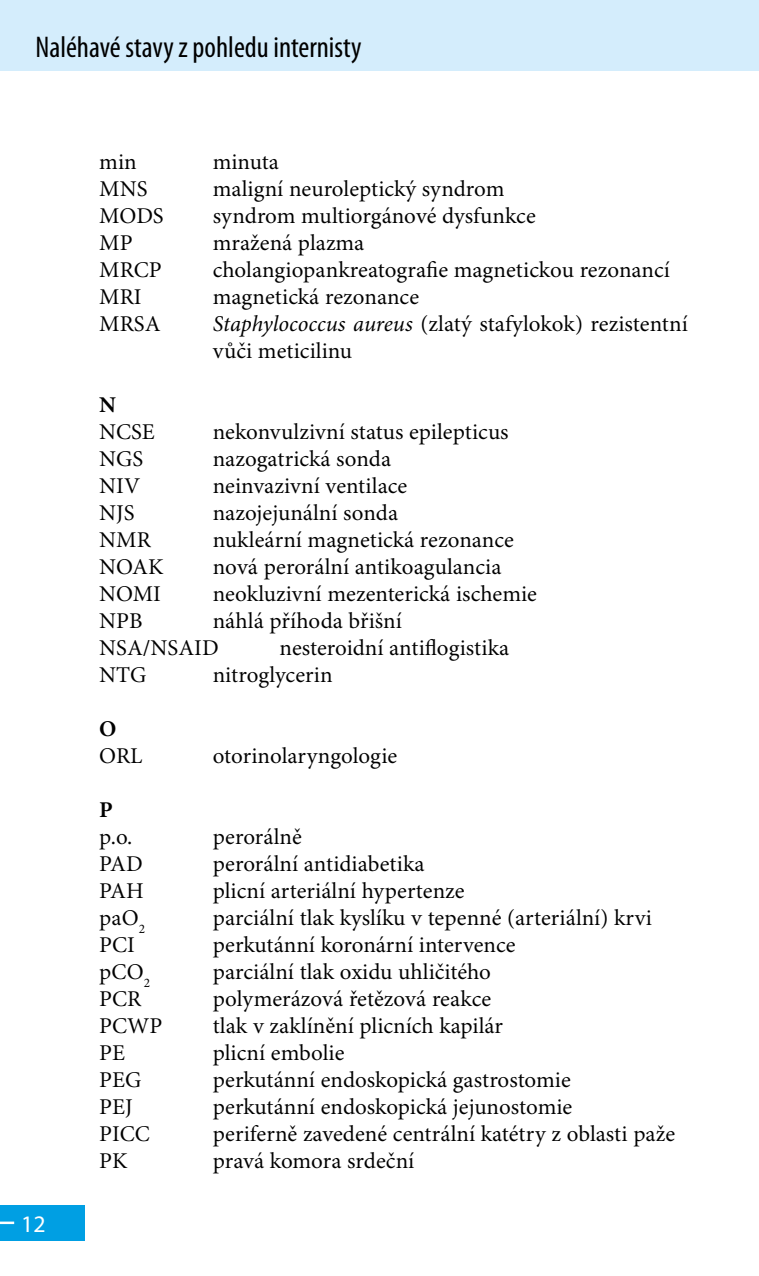
<style>
.page{position:relative;width:759px;height:1276px;background:#fff}
.page>*{position:absolute;margin:0;border:0;box-sizing:border-box;transform-origin:0 0}
.t1{font:condensed 30px "Myriad Pro";color:#000}
.t2{font:23.75px "Myriad Pro";color:#fff}
.t3{font:22.5px/27px "Minion Pro";color:#000}
.t4{font:700 22.5px "Minion Pro";color:#000}
.s1{font-style:italic}
</style>
<div class="page">
<div style="left:0;top:1205px;width:85px;height:35px;background:#009fe3"></div>
<hr style="left:0;top:1221px;width:14px;height:3px;background:#fff">
<div style="left:0;top:0;width:758px;height:71px;background:#d4edfc"></div>
<h1 class="t1" style="left:35px;top:29px;width:327px">Naléhavé stavy z pohledu internisty</h1>
<p class="t3" style="left:99px;top:149px;width:39px">min</p>
<p class="t3" style="left:213px;top:149px;width:68px">minuta</p>
<p class="t3" style="left:99px;top:176px;width:50px">MNS</p>
<p class="t3" style="left:213px;top:176px;width:293px">maligní neuroleptický syndrom</p>
<p class="t3" style="left:99px;top:203px;width:66px">MODS</p>
<p class="t3" style="left:213px;top:203px;width:324px">syndrom multiorgánové dysfunkce</p>
<p class="t3" style="left:99px;top:230px;width:35px">MP</p>
<p class="t3" style="left:213px;top:230px;width:153px">mražená plazma</p>
<p class="t3" style="left:99px;top:257px;width:64px">MRCP</p>
<p class="t3" style="left:213px;top:257px;width:458px">cholangiopankreatografie magnetickou rezonancí</p>
<p class="t3" style="left:99px;top:284px;width:44px">MRI</p>
<p class="t3" style="left:213px;top:284px;width:208px">magnetická rezonance</p>
<p class="t3" style="left:99px;top:311px;width:63px">MRSA</p>
<p class="t3" style="left:213px;top:311px;width:476px"><span class="s1">Staphylococcus aureus</span> (zlatý stafylokok) rezistentní vůči meticilinu</p>
<p class="t4" style="left:99px;top:391px;width:18px">N</p>
<p class="t3" style="left:99px;top:419px;width:57px">NCSE</p>
<p class="t3" style="left:213px;top:419px;width:297px">nekonvulzivní status epilepticus</p>
<p class="t3" style="left:99px;top:446px;width:45px">NGS</p>
<p class="t3" style="left:213px;top:446px;width:180px">nazogatrická sonda</p>
<p class="t3" style="left:99px;top:473px;width:42px">NIV</p>
<p class="t3" style="left:213px;top:473px;width:196px">neinvazivní ventilace</p>
<p class="t3" style="left:99px;top:500px;width:37px">NJS</p>
<p class="t3" style="left:213px;top:500px;width:187px">nazojejunální sonda</p>
<p class="t3" style="left:99px;top:527px;width:53px">NMR</p>
<p class="t3" style="left:213px;top:527px;width:302px">nukleární magnetická rezonance</p>
<p class="t3" style="left:99px;top:554px;width:66px">NOAK</p>
<p class="t3" style="left:213px;top:554px;width:290px">nová perorální antikoagulancia</p>
<p class="t3" style="left:99px;top:581px;width:63px">NOMI</p>
<p class="t3" style="left:213px;top:581px;width:325px">neokluzivní mezenterická ischemie</p>
<p class="t3" style="left:99px;top:608px;width:45px">NPB</p>
<p class="t3" style="left:99px;top:608px;width:304px;text-indent:113px">náhlá příhoda břišní<br>NSA/NSAID</p>
<p class="t3" style="left:279px;top:635px;width:231px">nesteroidní antiflogistika</p>
<p class="t2" style="left:21px;top:1209px;width:26px">12</p>
<p class="t3" style="left:99px;top:662px;width:49px">NTG</p>
<p class="t3" style="left:213px;top:662px;width:121px">nitroglycerin</p>
<p class="t4" style="left:99px;top:715px;width:19px">O</p>
<p class="t3" style="left:99px;top:743px;width:45px">ORL</p>
<p class="t3" style="left:213px;top:743px;width:186px">otorinolaryngologie</p>
<p class="t4" style="left:99px;top:796px;width:15px">P</p>
<p class="t3" style="left:99px;top:824px;width:34px">p.o.</p>
<p class="t3" style="left:213px;top:824px;width:91px">perorálně</p>
<p class="t3" style="left:99px;top:851px;width:45px">PAD</p>
<p class="t3" style="left:213px;top:851px;width:213px">perorální antidiabetika</p>
<p class="t3" style="left:99px;top:878px;width:46px">PAH</p>
<p class="t3" style="left:213px;top:878px;width:253px">plicní arteriální hypertenze</p>
<p class="t3" style="left:99px;top:905px;width:47px">paO<sub>2</sub></p>
<p class="t3" style="left:213px;top:905px;width:440px">parciální tlak kyslíku v tepenné (arteriální) krvi</p>
<p class="t3" style="left:99px;top:932px;width:37px">PCI</p>
<p class="t3" style="left:213px;top:932px;width:304px">perkutánní koronární intervence</p>
<p class="t3" style="left:99px;top:959px;width:52px">pCO<sub>2</sub></p>
<p class="t3" style="left:213px;top:959px;width:279px">parciální tlak oxidu uhličitého</p>
<p class="t3" style="left:99px;top:986px;width:44px">PCR</p>
<p class="t3" style="left:213px;top:986px;width:280px">polymerázová řetězová reakce</p>
<p class="t3" style="left:99px;top:1013px;width:65px">PCWP</p>
<p class="t3" style="left:213px;top:1013px;width:292px">tlak v zaklínění plicních kapilár</p>
<p class="t3" style="left:99px;top:1040px;width:27px">PE</p>
<p class="t3" style="left:213px;top:1040px;width:133px">plicní embolie</p>
<p class="t3" style="left:99px;top:1067px;width:44px">PEG</p>
<p class="t3" style="left:213px;top:1067px;width:359px">perkutánní endoskopická gastrostomie</p>
<p class="t3" style="left:99px;top:1094px;width:35px">PEJ</p>
<p class="t3" style="left:213px;top:1094px;width:361px">perkutánní endoskopická jejunostomie</p>
<p class="t3" style="left:99px;top:1121px;width:52px">PICC</p>
<p class="t3" style="left:213px;top:1121px;width:464px">periferně zavedené centrální katétry z oblasti paže</p>
<p class="t3" style="left:99px;top:1148px;width:30px">PK</p>
<p class="t3" style="left:213px;top:1148px;width:203px">pravá komora srdeční</p>
</div>
